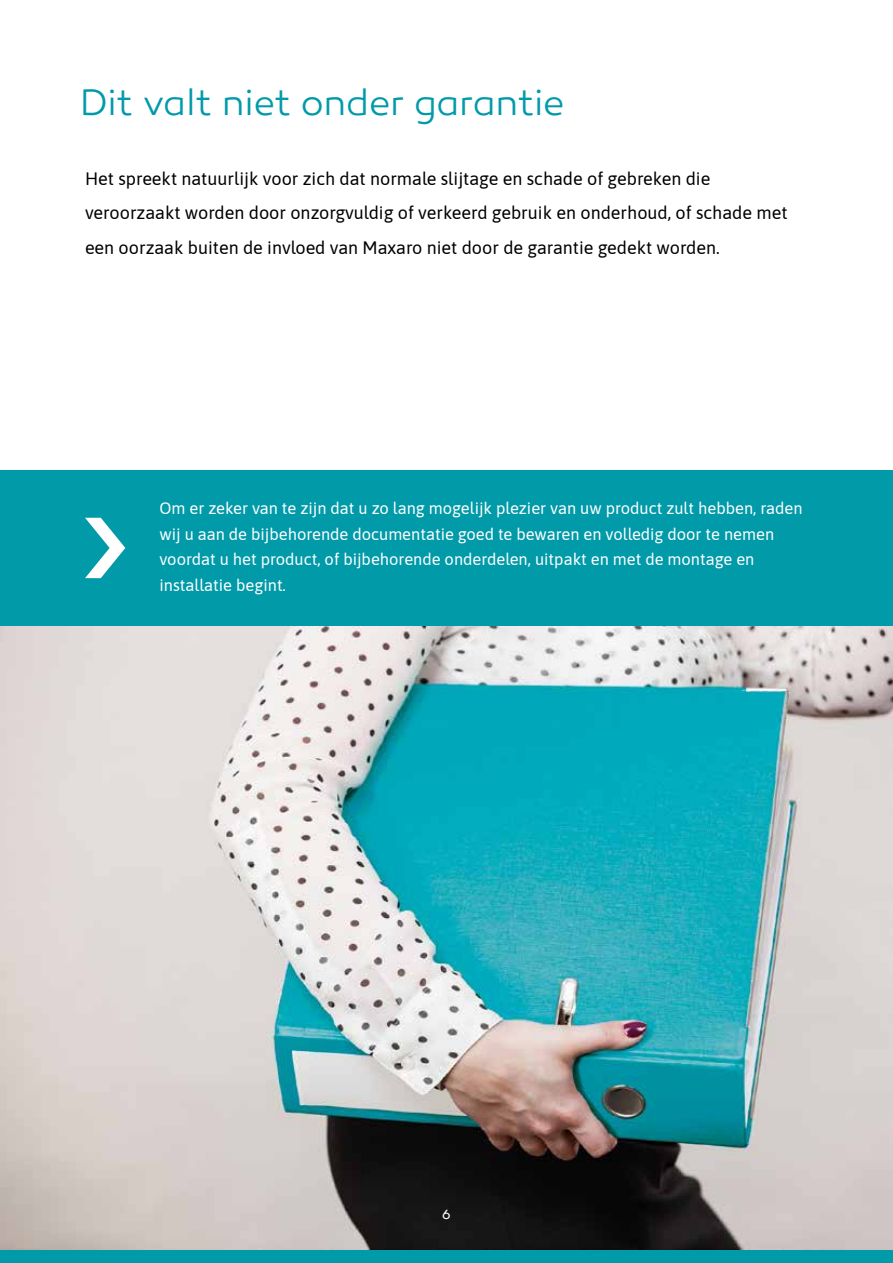
<style>
.page{position:relative;width:893px;height:1263px;background:#fff}
.page>*{position:absolute;margin:0;border:0;box-sizing:border-box;transform-origin:0 0}
.t1{font:300 37.5px "Canaro";letter-spacing:-.005em;color:#009aa9}
.t2{font:18px/34.5px "Asap";color:#000}
.t3{font:16.5px/25.5px "Asap";color:#fff}
.t4{font:13.5px "Canaro";color:#fff}
</style>
<div class="page">
<div style="left:0;top:1249px;width:893px;height:14px;background:#009aa9"></div>
<img style="left:0;top:625px;width:893px;height:624px">
<div style="left:0;top:470px;width:893px;height:155px;background:#009aa9"></div>
<svg style="left:85px;top:518px;width:40px;height:60px"></svg>
<h1 class="t1" style="left:80px;top:81px;width:486px">Dit valt niet onder garantie</h1>
<p class="t2" style="left:85px;top:160px;width:704px">Het spreekt natuurlijk voor zich dat normale slijtage en schade of gebreken die veroorzaakt worden door onzorgvuldig of verkeerd gebruik en onderhoud, of schade met een oorzaak buiten de invloed van Maxaro niet door de garantie gedekt worden.</p>
<p class="t3" style="left:159px;top:495px;width:645px">Om er zeker van te zijn dat u zo lang mogelijk plezier van uw product zult hebben, raden wij u aan de bijbehorende documentatie goed te bewaren en volledig door te nemen voordat u het product, of bijbehorende onderdelen, uitpakt en met de montage en installatie begint.</p>
<p class="t4" style="left:442px;top:1206px;width:10px">6</p>
</div>
